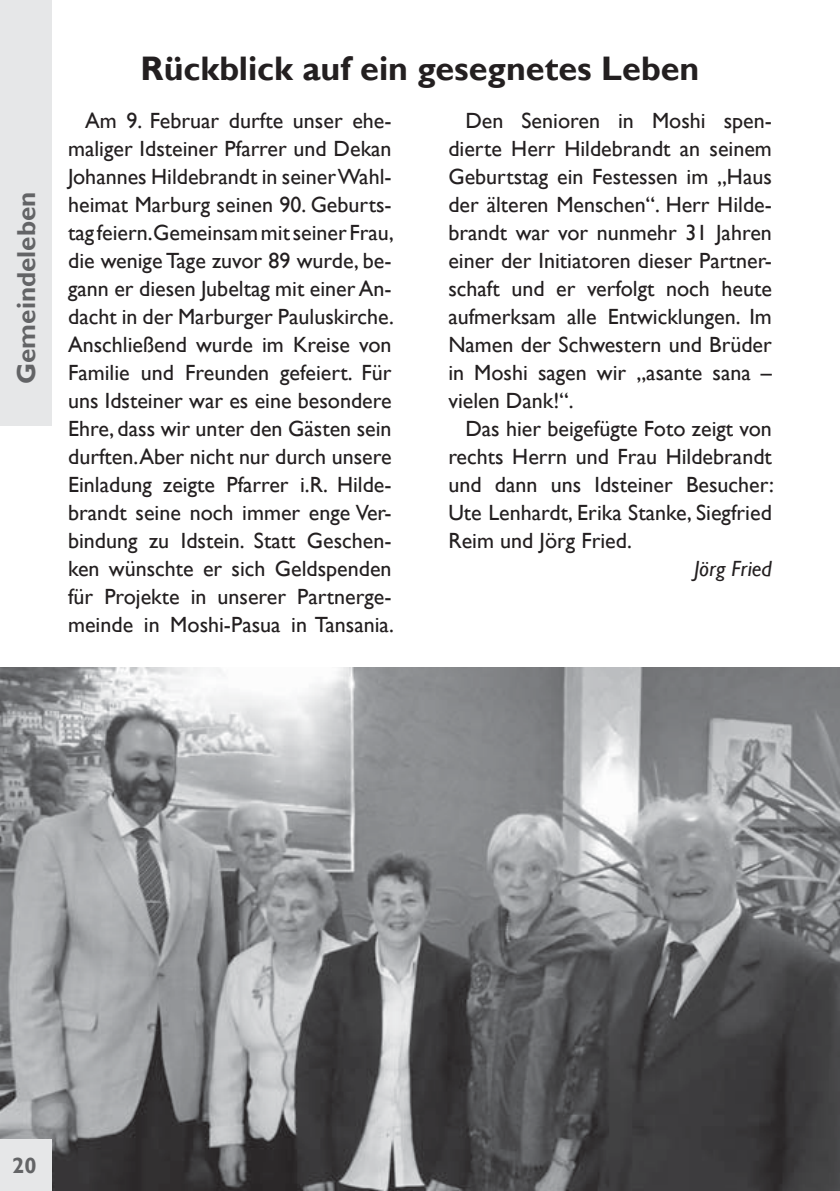
<style>
.page{position:relative;width:840px;height:1191px;background:#fff}
.page>*{position:absolute;margin:0;border:0;box-sizing:border-box;transform-origin:0 0}
.t1{font:700 34px "Gill Sans";color:#231f20}
.t2{font:700 26px "Gill Sans";color:#636466}
.t3{font:22px/28px "Gill Sans";color:#231f20;text-align:justify}
.t4{font:italic 22px "Gill Sans";color:#231f20}
.t5{font:700 22px "Gill Sans";color:#636466}
</style>
<div class="page">
<img style="left:0;top:668px;width:839px;height:523px">
<div style="left:0;top:0;width:51px;height:425px;background:#e6e7e8"></div>
<div style="left:0;top:1140px;width:51px;height:51px;background:#e6e7e8"></div>
<p class="t2" style="left:11px;top:384px;width:194px;rotate:-90deg">Gemeindeleben</p>
<h1 class="t1" style="left:140px;top:49px;width:560px">Rückblick auf ein gesegnetes Leben</h1>
<p class="t3" style="left:448px;top:106px;width:325px;text-indent:17px">Den Senioren in Moshi spen&shy;dierte Herr Hildebrandt an seinem Geburtstag ein Festessen im „Haus der älteren Menschen“. Herr Hilde&shy;brandt war vor nunmehr 31 Jahren einer der Initiatoren dieser Partner&shy;schaft und er verfolgt noch heute aufmerksam alle Entwicklungen. Im Namen der Schwestern und Brüder in Moshi sagen wir „asante sana – vielen Dank!“.</p>
<p class="t3" style="left:448px;top:414px;width:327px;text-indent:17px">Das hier beigefügte Foto zeigt von rechts Herrn und Frau Hildebrandt und dann uns Idsteiner Besucher:<br>Ute Lenhardt, Erika Stanke, Siegfried Reim und Jörg Fried.</p>
<p class="t4" style="left:693px;top:555px;width:79px">Jörg Fried</p>
<p class="t3" style="left:68px;top:106px;width:327px;text-indent:17px">Am 9. Februar durfte unser ehe&shy;maliger Idsteiner Pfarrer und Dekan Johannes Hildebrandt in seiner Wahl&shy;heimat Marburg seinen 90. Geburts&shy;tag feiern.Gemeinsam mit seiner Frau, die wenige Tage zuvor 89 wurde, be&shy;gann er diesen Jubeltag mit einer An&shy;dacht in der Marburger Pauluskirche.<br>Anschließend wurde im Kreise von Familie und Freunden gefeiert. Für uns Idsteiner war es eine besondere Ehre, dass wir unter den Gästen sein durften.Aber nicht nur durch unsere Einladung zeigte Pfarrer i.R. Hilde&shy;brandt seine noch immer enge Ver&shy;bindung zu Idstein. Statt Geschen&shy;ken wünschte er sich Geldspenden für Projekte in unserer Partnerge&shy;meinde in Moshi-Pasua in Tansania.</p>
<p class="t5" style="left:12px;top:1152px;width:26px">20</p>
</div>
